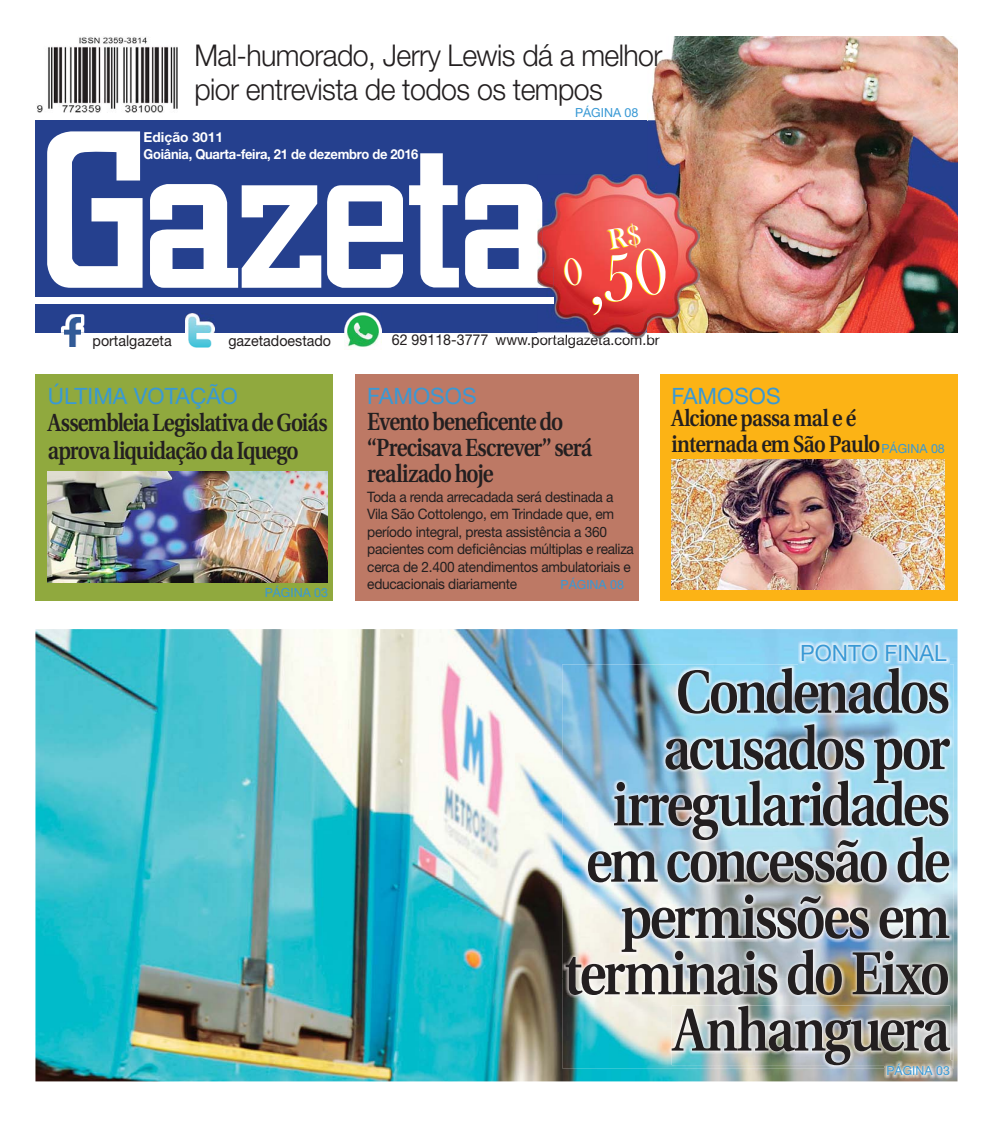
<style>
.page{position:relative;width:993px;height:1124px;background:#fff}
.page>*{position:absolute;margin:0;border:0;box-sizing:border-box;transform-origin:0 0}
.t1{font:68.25px "Bask Old Face";color:#fff}
.t2{font:600 60.5px/56.2px "Utopia";letter-spacing:-.05em;color:#231f20;text-align:right;scale:.85 1}
.t3{font:300 30px/33.8px "Helvetica Neue";letter-spacing:-.02em;color:#231f20;scale:.95 1}
.t4{font:600 24.75px/26.2px "Utopia";letter-spacing:-.04em;color:#231f20;scale:.85 1}
.t5{font:600 23.38px/26.2px "Utopia";letter-spacing:-.035em;color:#231f20;scale:.86 1}
.t6{font:22.5px "Helvetica Neue";color:#3999d5}
.t7{font:15px "Helvetica Neue";color:#231f20;scale:.95 1}
.t8{font:14.38px/17.5px "Helvetica Neue";letter-spacing:-.02em;color:#231f20;scale:.95 1}
.t9{font:700 13.75px/16.5px "Helvetica Neue";letter-spacing:-.02em;color:#fff}
.t10{font:12.5px "Helvetica Neue";color:#3999d5}
</style>
<div class="page">
<div style="left:35px;top:374px;width:298px;height:226px;background:#90a93e"></div>
<div style="left:660px;top:374px;width:297px;height:226px;background:#fcb315"></div>
<div style="left:355px;top:374px;width:283px;height:226px;background:#bd7965"></div>
<img style="left:35px;top:629px;width:922px;height:452px">
<div style="left:35px;top:120px;width:922px;height:212px;background:#25408e"></div>
<svg style="left:47px;top:131px;width:95px;height:157px"></svg>
<svg style="left:465px;top:184px;width:72px;height:104px"></svg>
<svg style="left:150px;top:184px;width:171px;height:104px"></svg>
<svg style="left:327px;top:185px;width:76px;height:103px"></svg>
<svg style="left:409px;top:153px;width:50px;height:134px"></svg>
<div style="left:35px;top:297px;width:518px;height:6px;background:#fff"></div>
<img style="left:61px;top:314px;width:23px;height:33px">
<img style="left:65px;top:318px;width:16px;height:28px">
<img style="left:185px;top:313px;width:29px;height:35px">
<img style="left:344px;top:312px;width:37px;height:35px">
<img style="left:652px;top:36px;width:305px;height:84px">
<img style="left:647px;top:120px;width:265px;height:85px">
<img style="left:912px;top:120px;width:45px;height:212px">
<img style="left:699px;top:205px;width:214px;height:127px">
<img style="left:37px;top:37px;width:140px;height:76px">
<img style="left:537px;top:174px;width:162px;height:164px">
<img style="left:537px;top:190px;width:16px;height:98px">
<img style="left:537px;top:297px;width:16px;height:6px">
<img style="left:610px;top:335px;width:49px;height:3px">
<img style="left:537px;top:335px;width:73px;height:3px">
<img style="left:647px;top:174px;width:52px;height:158px">
<img style="left:798px;top:641px;width:151px;height:23px">
<img style="left:562px;top:664px;width:391px;height:404px">
<img style="left:671px;top:1005px;width:279px;height:59px">
<img style="left:883px;top:1060px;width:69px;height:18px">
<img style="left:883px;top:1060px;width:67px;height:4px">
<img style="left:48px;top:471px;width:279px;height:111px">
<img style="left:671px;top:459px;width:273px;height:130px">
<svg style="left:607px;top:223px;width:34px;height:26px"></svg>
<h3 class="t3" style="left:194px;top:42px;width:494px">Mal-humorado, Jerry Lewis dá a melhor pior entrevista de todos os tempos</h3>
<p class="t10" style="left:575px;top:108px;width:65px">PÁGINA 08</p>
<p class="t9" style="left:144px;top:130px;width:276px">Edição 3011<br>Goiânia, Quarta-feira, 21 de dezembro de 2016</p>
<h1 class="t1" style="left:561px;top:258px;width:104px;rotate:-10deg"><sup>0</sup>,50</h1>
<p class="t7" style="left:92px;top:335px;width:85px">portalgazeta</p>
<p class="t7" style="left:228px;top:335px;width:110px">gazetadoestado</p>
<p class="t7" style="left:391px;top:335px;width:283px">62 99118-3777 www.portalgazeta.com.br</p>
<h3 class="t6" style="left:48px;top:388px;width:192px">ÚLTIMA VOTAÇÃO</h3>
<h3 class="t6" style="left:367px;top:388px;width:111px">FAMOSOS</h3>
<h3 class="t6" style="left:671px;top:388px;width:111px">FAMOSOS</h3>
<h3 class="t4" style="left:48px;top:411px;width:330px;line-height:27.5px">Assembleia Legislativa de Goiás aprova liquidação da Iquego</h3>
<h3 class="t4" style="left:367px;top:410px;width:266px">Evento beneficente do “Precisava Escrever” será realizado hoje</h3>
<p class="t8" style="left:367px;top:489px;width:282px">Toda a renda arrecadada será destinada a Vila São Cottolengo, em Trindade que, em período integral, presta assistência a 360 pacientes com deficiências múltiplas e realiza cerca de 2.400 atendimentos ambulatoriais e educacionais diariamente</p>
<h3 class="t5" style="left:671px;top:407px;width:244px">Alcione passa mal e é internada em São Paulo</h3>
<p class="t10" style="left:881px;top:444px;width:65px">PÁGINA 08</p>
<p class="t10" style="left:560px;top:579px;width:65px">PÁGINA 08</p>
<p class="t10" style="left:264px;top:587px;width:65px">PÁGINA 03</p>
<h3 class="t6" style="left:799px;top:644px;width:148px">PONTO FINAL</h3>
<h2 class="t2" style="left:564px;top:669px;width:455px">Condenados acusados por irregularidades em concessão de permissões em terminais do Eixo<br>Anhanguera</h2>
<p class="t10" style="left:886px;top:1066px;width:65px">PÁGINA 03</p>
</div>
